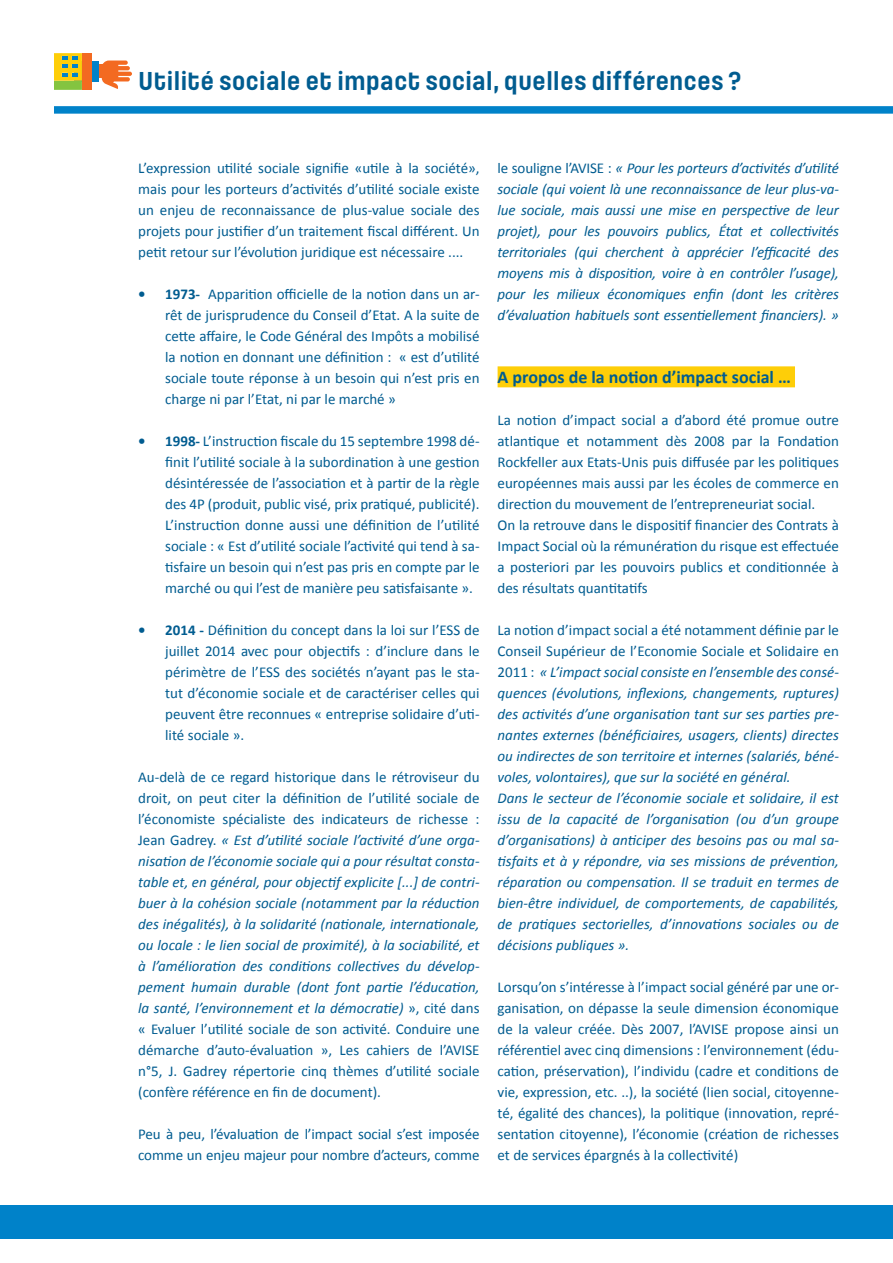
<style>
.page{position:relative;width:893px;height:1263px;background:#fff}
.page>*{position:absolute;margin:0;border:0;box-sizing:border-box;transform-origin:0 0}
.t1{font:700 27px "Pilcrow";color:#005c90}
.t2{font:700 18px "Calibri";color:#005c90}
.t3{font:15px/21px "Calibri";color:#005c90;text-align:justify}
.t4{font:italic 15px/21px "Calibri";color:#005c90;text-align:justify}
.s1{font-weight:700}
.s2{font-style:normal}
</style>
<div class="page">
<div style="left:92px;top:64px;width:13px;height:14px;background:#f36a21"></div>
<div style="left:74px;top:61px;width:25px;height:21px;background:#0082c9"></div>
<svg style="left:101px;top:61px;width:31px;height:28px"></svg>
<div style="left:82px;top:53px;width:9px;height:37px;background:#f36a21"></div>
<svg style="left:54px;top:53px;width:28px;height:37px"></svg>
<div style="left:54px;top:106px;width:839px;height:8px;background:#0082c9"></div>
<div style="left:0;top:1205px;width:893px;height:34px;background:#0082c9"></div>
<div style="left:498px;top:366px;width:297px;height:21px;background:#fece08"></div>
<p class="t1" style="left:138px;top:67px;width:605px">Utilité sociale et impact social, quelles différences ?</p>
<p class="t3" style="left:138px;top:157px;width:343px">L’expression utilité sociale signifie «utile à la société», mais pour les porteurs d’activités d’utilité sociale existe un enjeu de reconnaissance de plus-value sociale des projets pour justifier d’un traitement fiscal différent. Un petit retour sur l’évolution juridique est nécessaire ....</p>
<p class="t3" style="left:165px;top:283px;width:316px;text-indent:-27px"><span class="s1">• 1973-</span> Apparition officielle de la notion dans un ar&shy;rêt de jurisprudence du Conseil d’Etat. A la suite de cette affaire, le Code Général des Impôts a mobilisé la notion en donnant une définition : « est d’utilité sociale toute réponse à un besoin qui n’est pris en charge ni par l’Etat, ni par le marché »</p>
<p class="t3" style="left:165px;top:430px;width:316px;text-indent:-27px"><span class="s1">• 1998-</span> L’instruction fiscale du 15 septembre 1998 dé&shy;finit l’utilité sociale à la subordination à une gestion désintéressée de l’association et à partir de la règle des 4P (produit, public visé, prix pratiqué, publicité).<br>L’instruction donne aussi une définition de l’utilité sociale : « Est d’utilité sociale l’activité qui tend à sa&shy;tisfaire un besoin qui n’est pas pris en compte par le marché ou qui l’est de manière peu satisfaisante ».</p>
<p class="t3" style="left:165px;top:619px;width:316px;text-indent:-27px"><span class="s1">• 2014 -</span> Définition du concept dans la loi sur l’ESS de juillet 2014 avec pour objectifs : d’inclure dans le périmètre de l’ESS des sociétés n’ayant pas le sta&shy;tut d’économie sociale et de caractériser celles qui peuvent être reconnues « entreprise solidaire d’uti&shy;lité sociale ».</p>
<p class="t4" style="left:138px;top:766px;width:343px"><span class="s2">Au-delà de ce regard historique dans le rétroviseur du droit, on peut citer la définition de l’utilité sociale de l’économiste spécialiste des indicateurs de richesse :<br>Jean Gadrey.</span> « Est d’utilité sociale l’activité d’une orga&shy;nisation de l’économie sociale qui a pour résultat consta&shy;table et, en général, pour objectif explicite [...] de contri&shy;buer à la cohésion sociale (notamment par la réduction des inégalités), à la solidarité (nationale, internationale, ou locale : le lien social de proximité), à la sociabilité, et à l’amélioration des conditions collectives du dévelop&shy;pement humain durable (dont font partie l’éducation, la santé, l’environnement et la démocratie) <span class="s2">», cité dans « Evaluer l’utilité sociale de son activité. Conduire une démarche d’auto-évaluation », Les cahiers de l’AVISE n°5, J. Gadrey répertorie cinq thèmes d’utilité sociale (confère référence en fin de document).</span></p>
<p class="t3" style="left:138px;top:1123px;width:343px">Peu à peu, l’évaluation de l’impact social s’est imposée comme un enjeu majeur pour nombre d’acteurs, comme</p>
<p class="t4" style="left:498px;top:157px;width:343px"><span class="s2">le souligne l’AVISE :</span> « Pour les porteurs d’activités d’utilité sociale (qui voient là une reconnaissance de leur plus-va&shy;lue sociale, mais aussi une mise en perspective de leur projet), pour les pouvoirs publics, État et collectivités territoriales (qui cherchent à apprécier l’efficacité des moyens mis à disposition, voire à en contrôler l’usage), pour les milieux économiques enfin (dont les critères d’évaluation habituels sont essentiellement financiers). »</p>
<p class="t2" style="left:498px;top:365px;width:295px">A propos de la notion d’impact social …</p>
<p class="t3" style="left:498px;top:409px;width:343px">La notion d’impact social a d’abord été promue outre atlantique et notamment dès 2008 par la Fondation Rockfeller aux Etats-Unis puis diffusée par les politiques européennes mais aussi par les écoles de commerce en direction du mouvement de l’entrepreneuriat social.</p>
<p class="t3" style="left:498px;top:514px;width:343px">On la retrouve dans le dispositif financier des Contrats à Impact Social où la rémunération du risque est effectuée a posteriori par les pouvoirs publics et conditionnée à des résultats quantitatifs</p>
<p class="t4" style="left:498px;top:619px;width:343px"><span class="s2">La notion d’impact social a été notamment définie par le Conseil Supérieur de l’Economie Sociale et Solidaire en 2011 :</span> « L’impact social consiste en l’ensemble des consé&shy;quences (évolutions, inflexions, changements, ruptures) des activités d’une organisation tant sur ses parties pre&shy;nantes externes (bénéficiaires, usagers, clients) directes ou indirectes de son territoire et internes (salariés, béné&shy;voles, volontaires), que sur la société en général.</p>
<p class="t4" style="left:498px;top:787px;width:343px">Dans le secteur de l’économie sociale et solidaire, il est issu de la capacité de l’organisation (ou d’un groupe d’organisations) à anticiper des besoins pas ou mal sa&shy;tisfaits et à y répondre, via ses missions de prévention, réparation ou compensation. Il se traduit en termes de bien-être individuel, de comportements, de capabilités, de pratiques sectorielles, d’innovations sociales ou de décisions publiques ».</p>
<p class="t3" style="left:498px;top:976px;width:343px">Lorsqu’on s’intéresse à l’impact social généré par une or&shy;ganisation, on dépasse la seule dimension économique de la valeur créée. Dès 2007, l’AVISE propose ainsi un référentiel avec cinq dimensions : l’environnement (édu&shy;cation, préservation), l’individu (cadre et conditions de vie, expression, etc. ..), la société (lien social, citoyenne&shy;té, égalité des chances), la politique (innovation, repré&shy;sentation citoyenne), l’économie (création de richesses et de services épargnés à la collectivité)</p>
</div>
